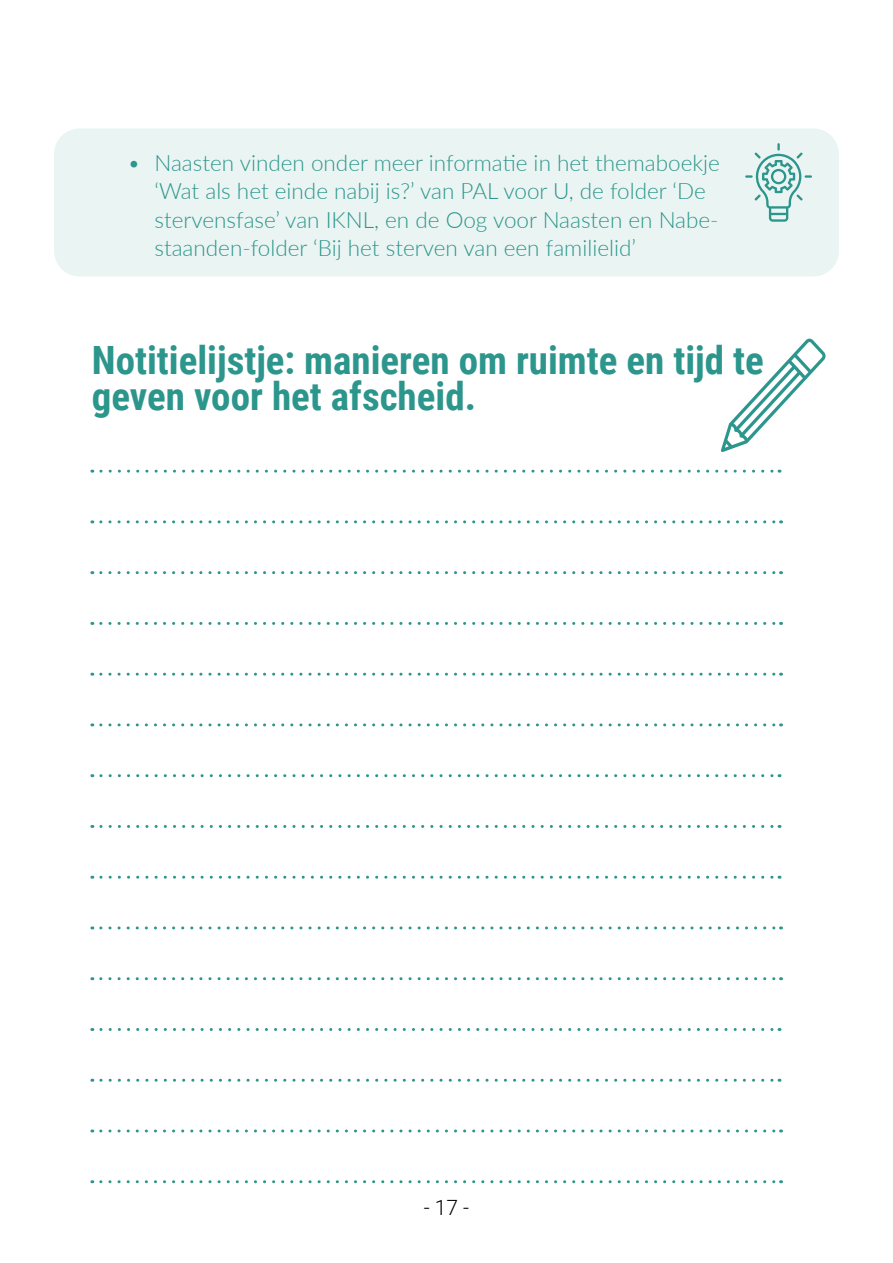
<style>
.page{position:relative;width:893px;height:1263px;background:#fff}
.page>*{position:absolute;margin:0;border:0;box-sizing:border-box;transform-origin:0 0}
.t1{font:700 39px/36px "Roboto Condensed";color:#2c968c}
.t2{font:300 22.5px/28.5px "Lato";color:#2c968c}
.t3{font:300 21px "Roboto";color:#000}
</style>
<div class="page">
<div style="left:54px;top:128px;width:785px;height:148px;background:#eaf4f3;border-radius:26px"></div>
<svg style="left:745px;top:143px;width:67px;height:79px"></svg>
<svg style="left:101px;top:470px;width:679px;height:3px"></svg>
<svg style="left:101px;top:520px;width:680px;height:3px"></svg>
<svg style="left:101px;top:571px;width:680px;height:3px"></svg>
<svg style="left:101px;top:622px;width:680px;height:3px"></svg>
<svg style="left:101px;top:673px;width:680px;height:3px"></svg>
<svg style="left:101px;top:926px;width:680px;height:3px"></svg>
<svg style="left:101px;top:1129px;width:680px;height:3px"></svg>
<svg style="left:101px;top:723px;width:680px;height:3px"></svg>
<svg style="left:101px;top:977px;width:680px;height:3px"></svg>
<svg style="left:101px;top:1180px;width:680px;height:3px"></svg>
<svg style="left:101px;top:774px;width:679px;height:3px"></svg>
<svg style="left:101px;top:825px;width:679px;height:3px"></svg>
<svg style="left:101px;top:1028px;width:679px;height:3px"></svg>
<svg style="left:101px;top:876px;width:679px;height:3px"></svg>
<svg style="left:101px;top:1079px;width:679px;height:3px"></svg>
<svg style="left:721px;top:339px;width:104px;height:113px"></svg>
<p class="t2" style="left:154px;top:148px;width:567px;text-indent:-27px">• Naasten vinden onder meer informatie in het themaboekje ‘Wat als het einde nabij is?’ van PAL voor U, de folder ‘De stervensfase’ van IKNL, en de Oog voor Naasten en Nabe&shy;staanden-folder ‘Bij het sterven van een familielid’</p>
<h1 class="t1" style="left:92px;top:341px;width:673px">Notitielijstje: manieren om ruimte en tijd te geven voor het afscheid.</h1>
<p class="t3" style="left:424px;top:1192px;width:47px">- 17 -</p>
</div>
